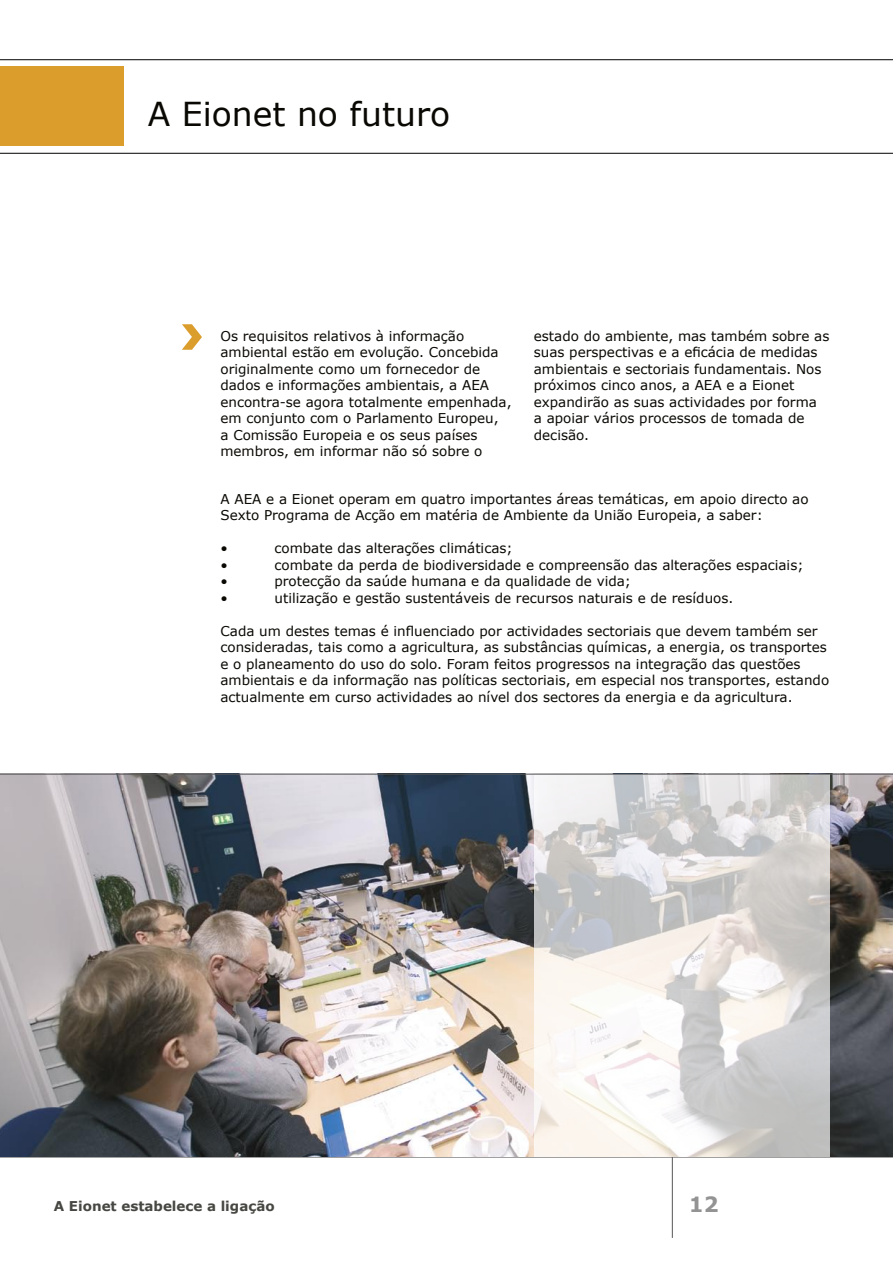
<style>
.page{position:relative;width:893px;height:1263px;background:#fff}
.page>*{position:absolute;margin:0;border:0;box-sizing:border-box;transform-origin:0 0}
.Page_Title{font:33px "Verdana";color:#090803}
.t1{font:700 21px "Verdana";color:#939393}
.Text{font:13.5px/16.5px "Verdana";color:#090803}
.t2{font:700 13.5px "Verdana";color:#464642}
</style>
<div class="page">
<hr style="left:672px;top:1157px;width:1px;height:81px;background:#565656">
<img style="left:0;top:775px;width:893px;height:382px">
<svg style="left:182px;top:324px;width:20px;height:26px"></svg>
<div style="left:0;top:67px;width:124px;height:79px;background:#db9e2d"></div>
<hr style="left:0;top:153px;width:893px;height:1px;background:#000">
<hr style="left:0;top:59px;width:893px;height:1px;background:#000">
<svg style="left:534px;top:775px;width:295px;height:382px"></svg>
<hr style="left:0;top:774px;width:893px;height:1px;background:#565656">
<p class="Page_Title" style="left:148px;top:93px;width:304px">A Eionet no futuro</p>
<p class="Text" style="left:220px;top:327px;width:293px">Os requisitos relativos à informação ambiental estão em evolução. Concebida originalmente como um fornecedor de dados e informações ambientais, a AEA encontra-se agora totalmente empenhada, em conjunto com o Parlamento Europeu,<br>a Comissão Europeia e os seus países membros, em informar não só sobre o</p>
<p class="Text" style="left:220px;top:490px;width:590px">A AEA e a Eionet operam em quatro importantes áreas temáticas, em apoio directo ao<br>Sexto Programa de Acção em matéria de Ambiente da União Europeia, a saber:</p>
<p class="Text" style="left:220px;top:540px;width:9px">•</p>
<p class="Text" style="left:274px;top:540px;width:240px">combate das alterações climáticas;</p>
<p class="Text" style="left:220px;top:556px;width:9px">•</p>
<p class="Text" style="left:274px;top:556px;width:530px">combate da perda de biodiversidade e compreensão das alterações espaciais;</p>
<p class="Text" style="left:220px;top:573px;width:9px">•</p>
<p class="Text" style="left:274px;top:573px;width:358px">protecção da saúde humana e da qualidade de vida;</p>
<p class="Text" style="left:220px;top:589px;width:9px">•</p>
<p class="Text" style="left:274px;top:589px;width:460px">utilização e gestão sustentáveis de recursos naturais e de resíduos.</p>
<p class="Text" style="left:220px;top:622px;width:610px">Cada um destes temas é influenciado por actividades sectoriais que devem também ser consideradas, tais como a agricultura, as substâncias químicas, a energia, os transportes e o planeamento do uso do solo. Foram feitos progressos na integração das questões ambientais e da informação nas políticas sectoriais, em especial nos transportes, estando actualmente em curso actividades ao nível dos sectores da energia e da agricultura.</p>
<p class="Text" style="left:534px;top:327px;width:297px">estado do ambiente, mas também sobre as suas perspectivas e a eficácia de medidas ambientais e sectoriais fundamentais. Nos próximos cinco anos, a AEA e a Eionet expandirão as suas actividades por forma<br>a apoiar vários processos de tomada de decisão.</p>
<p class="t2" style="left:54px;top:1198px;width:222px">A Eionet estabelece a ligação</p>
<h2 class="t1" style="left:689px;top:1191px;width:31px">12</h2>
</div>
